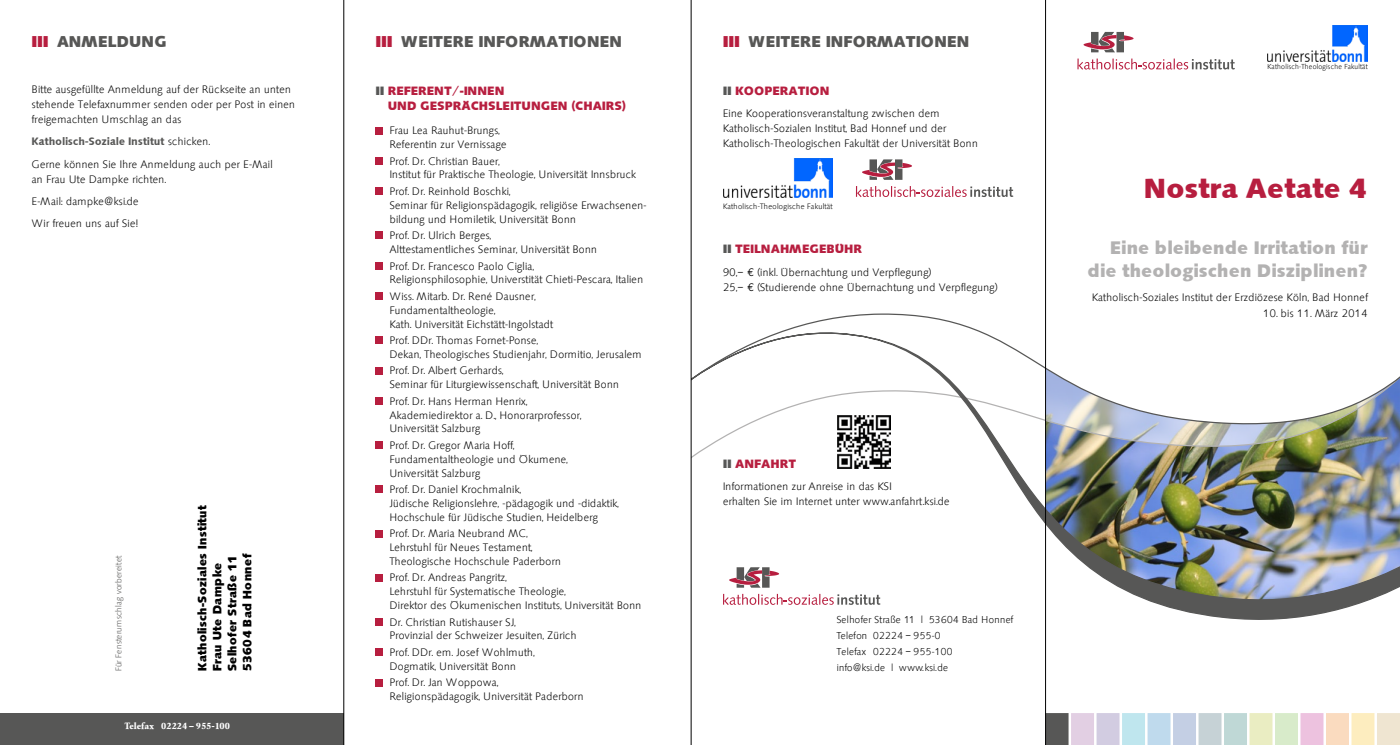
<style>
.page{position:relative;width:1400px;height:745px;background:#fff}
.page>*{position:absolute;margin:0;border:0;box-sizing:border-box;transform-origin:0 0}
.t1{font:700 28.75px "Saxony";letter-spacing:-.01em;color:#b71e3f}
.t2{font:700 18.75px/22.5px "Saxony";color:#b3b2b2;text-align:right}
.t3{font:700 16.25px "Saxony";color:#575756}
.t4{font:700 12.5px/15px "Saxony";color:#b71e3f}
.t5{font:700 12.5px/15px "Saxony";color:#000}
.t6{font:300 11.25px/13.8px "Saxony";color:#000}
.t7{font:300 10.38px/16px "Saxony";color:#000}
.t8{font:9.5px "Garamond Std Xbold";color:#fff}
.t9{font:300 8.75px "Saxony";color:#575756}
.t10{font:300 8.12px "Saxony";letter-spacing:.005em;color:#000}
.t11{font:300 7.5px "Saxony";color:#000}
.s1{font-weight:800;color:#b71e3f}
.s2{font-weight:600;color:#575756}
.s3{font-weight:800;color:#575756}
.s4{font-family:"Euro Mono";font-weight:400}
</style>
<div class="page">
<svg style="left:1046px;top:708px;width:23px;height:36px"></svg>
<svg style="left:1077px;top:58px;width:158px;height:12px"></svg>
<svg style="left:1083px;top:32px;width:50px;height:20px"></svg>
<div style="left:0;top:712px;width:344px;height:32px;background:#575756"></div>
<svg style="left:1071px;top:713px;width:329px;height:31px;background:#dddeda"></svg>
<img style="left:723px;top:159px;width:109px;height:39px">
<img style="left:1268px;top:26px;width:99px;height:35px">
<svg style="left:856px;top:186px;width:157px;height:11px"></svg>
<svg style="left:862px;top:159px;width:50px;height:21px"></svg>
<img style="left:690px;top:325px;width:710px;height:309px">
<div style="left:569px;top:292px;width:122px;height:319px;background:#fff"></div>
<div style="left:376px;top:127px;width:7px;height:7px;background:#b71e3f"></div>
<div style="left:376px;top:157px;width:7px;height:8px;background:#b71e3f"></div>
<div style="left:376px;top:187px;width:7px;height:8px;background:#b71e3f"></div>
<div style="left:376px;top:231px;width:7px;height:8px;background:#b71e3f"></div>
<div style="left:376px;top:262px;width:7px;height:7px;background:#b71e3f"></div>
<div style="left:376px;top:292px;width:7px;height:8px;background:#b71e3f"></div>
<div style="left:376px;top:336px;width:7px;height:8px;background:#b71e3f"></div>
<div style="left:376px;top:367px;width:7px;height:7px;background:#b71e3f"></div>
<div style="left:376px;top:397px;width:7px;height:7px;background:#b71e3f"></div>
<div style="left:376px;top:441px;width:7px;height:7px;background:#b71e3f"></div>
<div style="left:376px;top:485px;width:7px;height:8px;background:#b71e3f"></div>
<div style="left:376px;top:529px;width:7px;height:8px;background:#b71e3f"></div>
<div style="left:376px;top:573px;width:7px;height:8px;background:#b71e3f"></div>
<div style="left:376px;top:617px;width:7px;height:8px;background:#b71e3f"></div>
<div style="left:376px;top:648px;width:7px;height:7px;background:#b71e3f"></div>
<div style="left:376px;top:678px;width:7px;height:7px;background:#b71e3f"></div>
<hr style="left:1045px;top:0;width:1px;height:744px;background:#000">
<hr style="left:343px;top:0;width:1px;height:744px;background:#000">
<hr style="left:691px;top:0;width:1px;height:744px;background:#000">
<h3 class="t3" style="left:32px;top:32px;width:137px"><span class="s1">III</span> ANMELDUNG</h3>
<p class="t6" style="left:32px;top:82px;width:265px;line-height:15px">Bitte ausgefüllte Anmeldung auf der Rückseite an unten stehende Telefaxnummer senden oder per Post in einen freigemachten Umschlag an das</p>
<p class="t6" style="left:32px;top:131px;width:242px;line-height:22.1px"><span class="s2">Katholisch-Soziale Institut</span> schicken.<br>Gerne können Sie Ihre Anmeldung auch per E-Mail</p>
<p class="t6" style="left:32px;top:168px;width:136px;line-height:22.1px">an Frau Ute Dampke richten.<br>E-Mail: dampke@ksi.de<br>Wir freuen uns auf Sie!</p>
<p class="t9" style="left:114px;top:670px;width:117px;rotate:-90deg">Für Fensterumschlag vorbereitet</p>
<p class="t5" style="left:195px;top:670px;width:168px;rotate:-90deg">KATHOLISCH-SOZIALES INSTITUT<br>FRAU UTE DAMPKE<br>SELHOFER STRAßE 11<br>53604 BAD HONNEF</p>
<p class="t8" style="left:124px;top:719px;width:107px">Telefax 02224 – 955-100</p>
<h3 class="t3" style="left:376px;top:32px;width:224px"><span class="s1">III</span> WEITERE INFORMATIONEN</h3>
<h3 class="t3" style="left:723px;top:32px;width:224px"><span class="s1">III</span> WEITERE INFORMATIONEN</h3>
<p class="t4" style="left:723px;top:83px;width:106px"><span class="s3">II</span> KOOPERATION</p>
<p class="t6" style="left:723px;top:106px;width:257px;line-height:15px">Eine Kooperationsveranstaltung zwischen dem<br>Katholisch-Sozialen Institut, Bad Honnef und der<br>Katholisch-Theologischen Fakultät der Universität Bonn</p>
<p class="t4" style="left:388px;top:83px;width:85px;text-indent:31px">RENT/-INNEN<br>UND GES</p>
<p class="t4" style="left:376px;top:83px;width:21px"><span class="s3">II</span> REFE</p>
<p class="t4" style="left:445px;top:98px;width:139px">PRÄCHSLEITUN GEN (CHAI</p>
<p class="t4" style="left:606px;top:98px;width:21px">RS)</p>
<p class="t6" style="left:390px;top:124px;width:119px">Frau Lea Rauhut-Brungs,<br>Referentin zur Vernissage</p>
<p class="t6" style="left:390px;top:154px;width:248px">Prof. Dr. Christian Bauer,<br>Institut für Praktische Theologie, Universität Innsbruck</p>
<p class="t6" style="left:390px;top:184px;width:258px">Prof. Dr. Reinhold Boschki,<br>Seminar für Religionspädagogik, religiöse Erwachsenen&shy;bildung und Homiletik, Universität Bonn</p>
<p class="t6" style="left:390px;top:228px;width:209px">Prof. Dr. Ulrich Berges,<br>Alttestamentliches Seminar, Universität Bonn</p>
<p class="t6" style="left:390px;top:259px;width:255px">Prof. Dr. Francesco Paolo Ciglia,<br>Religionsphilosophie, Universtität Chieti-Pescara, Italien</p>
<p class="t6" style="left:390px;top:289px;width:165px">Wiss. Mitarb. Dr. René Dausner,<br>Fundamentaltheologie,<br>Kath. Universität Eichstätt-Ingolstadt</p>
<p class="t6" style="left:390px;top:333px;width:254px">Prof. DDr. Thomas Fornet-Ponse,<br>Dekan, Theologisches Studienjahr, Dormitio, Jerusalem</p>
<p class="t6" style="left:390px;top:364px;width:231px">Prof. Dr. Albert Gerhards,<br>Seminar für Liturgiewissenschaft, Universität Bonn</p>
<p class="t6" style="left:390px;top:394px;width:193px">Prof. Dr. Hans Herman Henrix,<br>Akademiedirektor a. D., Honorarprofessor,<br>Universität Salzburg</p>
<p class="t6" style="left:390px;top:438px;width:180px">Prof. Dr. Gregor Maria Hoff,<br>Fundamentaltheologie und Ökumene,<br>Universität Salzburg</p>
<p class="t6" style="left:390px;top:482px;width:231px">Prof. Dr. Daniel Krochmalnik,<br>Jüdische Religionslehre, -pädagogik und -didaktik,<br>Hochschule für Jüdische Studien, Heidelberg</p>
<p class="t6" style="left:390px;top:526px;width:173px">Prof. Dr. Maria Neubrand MC,<br>Lehrstuhl für Neues Testament,<br>Theologische Hochschule Paderborn</p>
<p class="t6" style="left:390px;top:570px;width:253px">Prof. Dr. Andreas Pangritz,<br>Lehrstuhl für Systematische Theologie,<br>Direktor des Ökumenischen Instituts, Universität Bonn</p>
<p class="t6" style="left:390px;top:614px;width:188px">Dr. Christian Rutishauser SJ,<br>Provinzial der Schweizer Jesuiten, Zürich</p>
<p class="t6" style="left:390px;top:645px;width:147px">Prof. DDr. em. Josef Wohlmuth,<br>Dogmatik, Universität Bonn</p>
<p class="t6" style="left:390px;top:675px;width:196px">Prof. Dr. Jan Woppowa,<br>Religionspädagogik, Universität Paderborn</p>
<p class="t10" style="left:723px;top:202px;width:111px">Katholisch-Theologische Fakultät</p>
<p class="t4" style="left:723px;top:242px;width:49px"><span class="s3">II</span> TEILNAH</p>
<p class="t4" style="left:789px;top:242px;width:74px">MEGEBÜHR</p>
<p class="t6" style="left:723px;top:264px;width:276px;line-height:15px">90,– <span class="s4">€</span> (inkl. Übernachtung und Verpflegung)<br>25,– <span class="s4">€</span> (Studierende ohne Übernachtung und Verpflegung)</p>
<p class="t4" style="left:723px;top:456px;width:66px"><span class="s3">II</span> ANFAHRT</p>
<p class="t6" style="left:723px;top:479px;width:228px;line-height:15px">Informationen zur Anreise in das KSI<br>erhalten Sie im Internet unter www.anfahrt.ksi.de</p>
<p class="t7" style="left:837px;top:611px;width:178px">Selhofer Straße 11 | 53604 Bad Honnef<br>Telefon 02224 – 955-0<br>Telefax 02224 – 955-100<br>info@ksi.de | www.ksi.de</p>
<p class="t11" style="left:1267px;top:63px;width:102px">Katholisch-Theologische Fakultät</p>
<h1 class="t1" style="left:1144px;top:172px;width:225px">NOSTRA AETATE 4</h1>
<h2 class="t2" style="left:1088px;top:236px;width:282px">EINE BLEIBENDE IRRITATION FÜR<br>DIE THEOLOGISCHEN DISZIPLINEN?</h2>
<p class="t6" style="left:1092px;top:290px;width:278px">Katholisch-Soziales Institut der Erzdiözese Köln, Bad Honnef</p>
<p class="t6" style="left:1263px;top:306px;width:106px">10. bis 11. März 2014</p>
</div>
